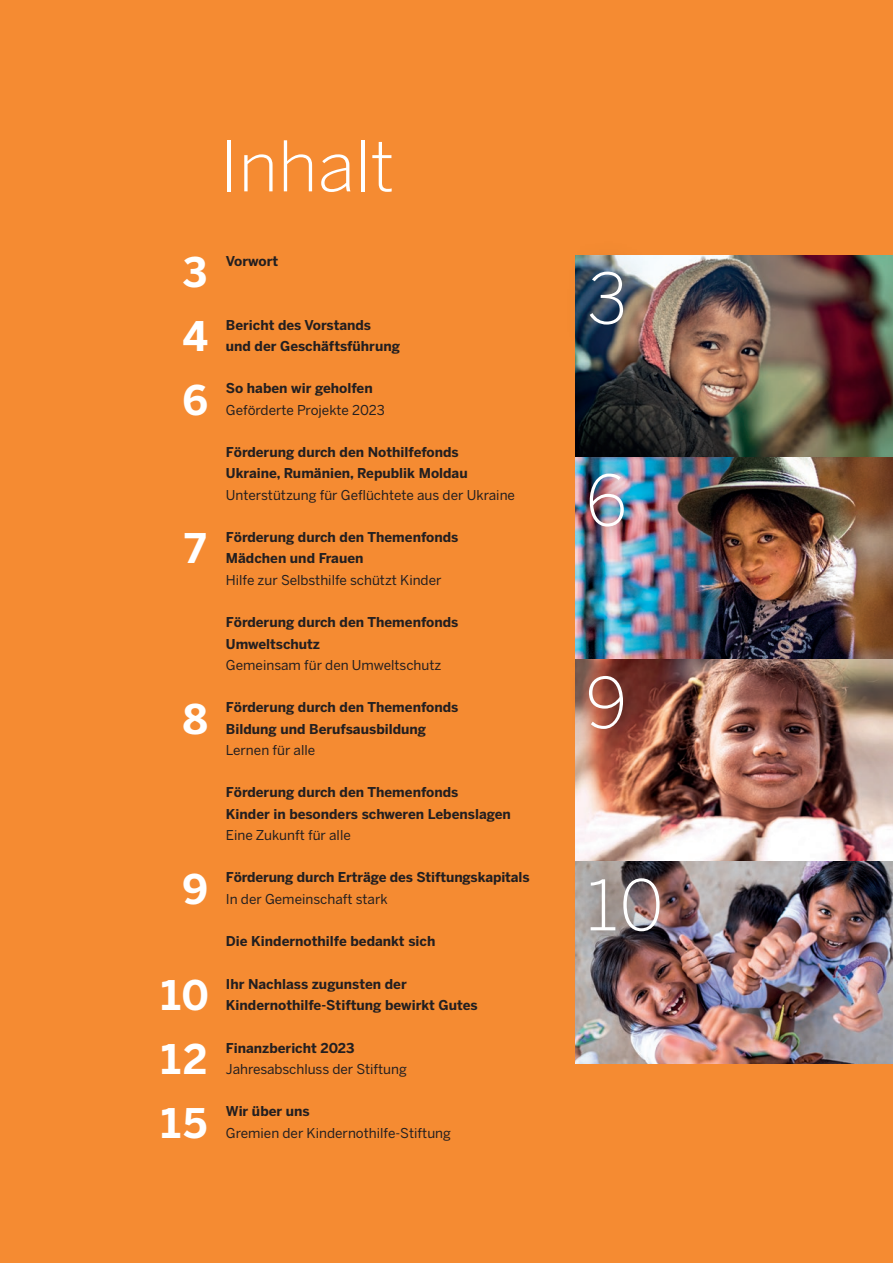
<style>
.page{position:relative;width:893px;height:1263px;background:#f58b32}
.page>*{position:absolute;margin:0;border:0;box-sizing:border-box;transform-origin:0 0}
.t1{font:300 69px "Benton Sans";color:#fff}
.t2{font:700 40.5px/63.8px "Benton Sans";color:#fff;text-align:justify}
.t3{font:700 13.5px/21.3px "Benton Sans";color:#231f20}
.t4{font:13.5px "Benton Sans";color:#231f20}
</style>
<div class="page">
<img style="left:575px;top:255px;width:318px;height:808px">
<img style="left:575px;top:457px;width:318px;height:202px">
<img style="left:575px;top:659px;width:318px;height:202px">
<div style="left:559px;top:238px;width:98px;height:121px;background:#231f20;opacity:.75"></div>
<div style="left:574px;top:458px;width:65px;height:84px;background:#231f20;opacity:.75"></div>
<svg style="left:575px;top:656px;width:67px;height:92px;background:#935246"></svg>
<img style="left:575px;top:859px;width:104px;height:91px">
<h1 class="t1" style="left:220px;top:126px;width:176px">Inhalt</h1>
<h2 class="t2" style="left:182px;top:240px;width:28px">3<br>4<br>6</h2>
<h2 class="t2" style="left:182px;top:516px;width:28px">7</h2>
<h2 class="t2" style="left:182px;top:686px;width:28px">8</h2>
<h2 class="t2" style="left:182px;top:856px;width:28px">9</h2>
<h2 class="t2" style="left:158px;top:963px;width:52px">10<br>12<br>15</h2>
<p class="t3" style="left:226px;top:250px;width:54px">Vorwort</p>
<p class="t3" style="left:226px;top:314px;width:176px">Bericht des Vorstands<br>und der Geschäftsführung</p>
<p class="t3" style="left:226px;top:378px;width:148px">So haben wir geholfen</p>
<p class="t4" style="left:226px;top:402px;width:160px">Geförderte Projekte 2023</p>
<p class="t3" style="left:226px;top:441px;width:243px">Förderung durch den Nothilfefonds<br>Ukraine, Rumänien, Republik Moldau</p>
<p class="t4" style="left:226px;top:487px;width:291px">Unterstützung für Geflüchtete aus der Ukraine</p>
<p class="t3" style="left:226px;top:526px;width:234px">Förderung durch den Themenfonds<br>Mädchen und Frauen</p>
<p class="t4" style="left:226px;top:572px;width:217px">Hilfe zur Selbsthilfe schützt Kinder</p>
<p class="t3" style="left:226px;top:611px;width:234px">Förderung durch den Themenfonds<br>Umweltschutz</p>
<p class="t4" style="left:226px;top:657px;width:217px">Gemeinsam für den Umweltschutz</p>
<p class="t3" style="left:226px;top:697px;width:234px">Förderung durch den Themenfonds<br>Bildung und Berufsausbildung</p>
<p class="t4" style="left:226px;top:742px;width:91px">Lernen für alle</p>
<p class="t3" style="left:226px;top:782px;width:287px">Förderung durch den Themenfonds<br>Kinder in besonders schweren Lebenslagen</p>
<p class="t4" style="left:226px;top:827px;width:126px">Eine Zukunft für alle</p>
<p class="t3" style="left:226px;top:867px;width:305px">Förderung durch Erträge des Stiftungskapitals</p>
<p class="t4" style="left:226px;top:891px;width:163px">In der Gemeinschaft stark</p>
<p class="t3" style="left:226px;top:930px;width:211px">Die Kindernothilfe bedankt sich</p>
<p class="t3" style="left:226px;top:973px;width:253px">Ihr Nachlass zugunsten der<br>Kindernothilfe-Stiftung bewirkt Gutes</p>
<p class="t3" style="left:226px;top:1037px;width:130px">Finanzbericht 2023</p>
<p class="t4" style="left:226px;top:1061px;width:182px">Jahresabschluss der Stiftung</p>
<p class="t3" style="left:226px;top:1100px;width:85px">Wir über uns</p>
<p class="t4" style="left:226px;top:1125px;width:227px">Gremien der Kindernothilfe-Stiftung</p>
<h1 class="t1" style="left:585px;top:258px;width:46px">3</h1>
<h1 class="t1" style="left:584px;top:460px;width:46px">6</h1>
<h1 class="t1" style="left:584px;top:662px;width:46px">9</h1>
<h1 class="t1" style="left:580px;top:864px;width:86px">10</h1>
</div>
